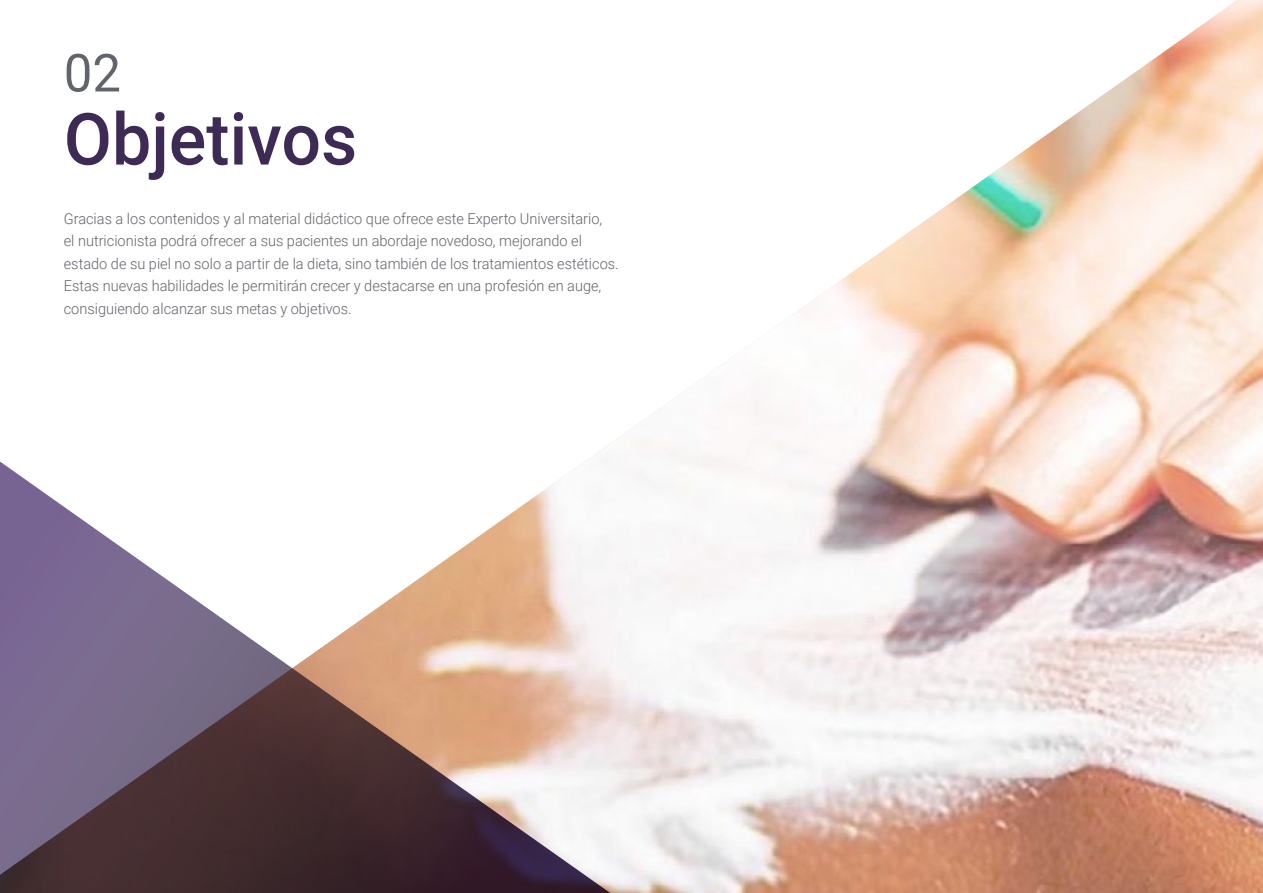
<style>
.page{position:relative;width:1263px;height:893px;background:#fff}
.page>*{position:absolute;margin:0;border:0;box-sizing:border-box;transform-origin:0 0}
.t1{font:500 72px "Roboto";color:#3d2b56}
.t2{font:52.5px "Roboto";color:#61646a}
.t3{font:300 15px/22.5px "Roboto";color:#61646a}
</style>
<div class="page">
<img style="left:607px;top:0;width:656px;height:893px">
<svg style="left:0;top:446px;width:640px;height:447px"></svg>
<h2 class="t2" style="left:64px;top:36px;width:59px">02</h2>
<h1 class="t1" style="left:64px;top:89px;width:295px">Objetivos</h1>
<p class="t3" style="left:64px;top:207px;width:556px">Gracias a los contenidos y al material didáctico que ofrece este Experto Universitario,<br>el nutricionista podrá ofrecer a sus pacientes un abordaje novedoso, mejorando el estado de su piel no solo a partir de la dieta, sino también de los tratamientos estéticos.<br>Estas nuevas habilidades le permitirán crecer y destacarse en una profesión en auge, consiguiendo alcanzar sus metas y objetivos.</p>
</div>
